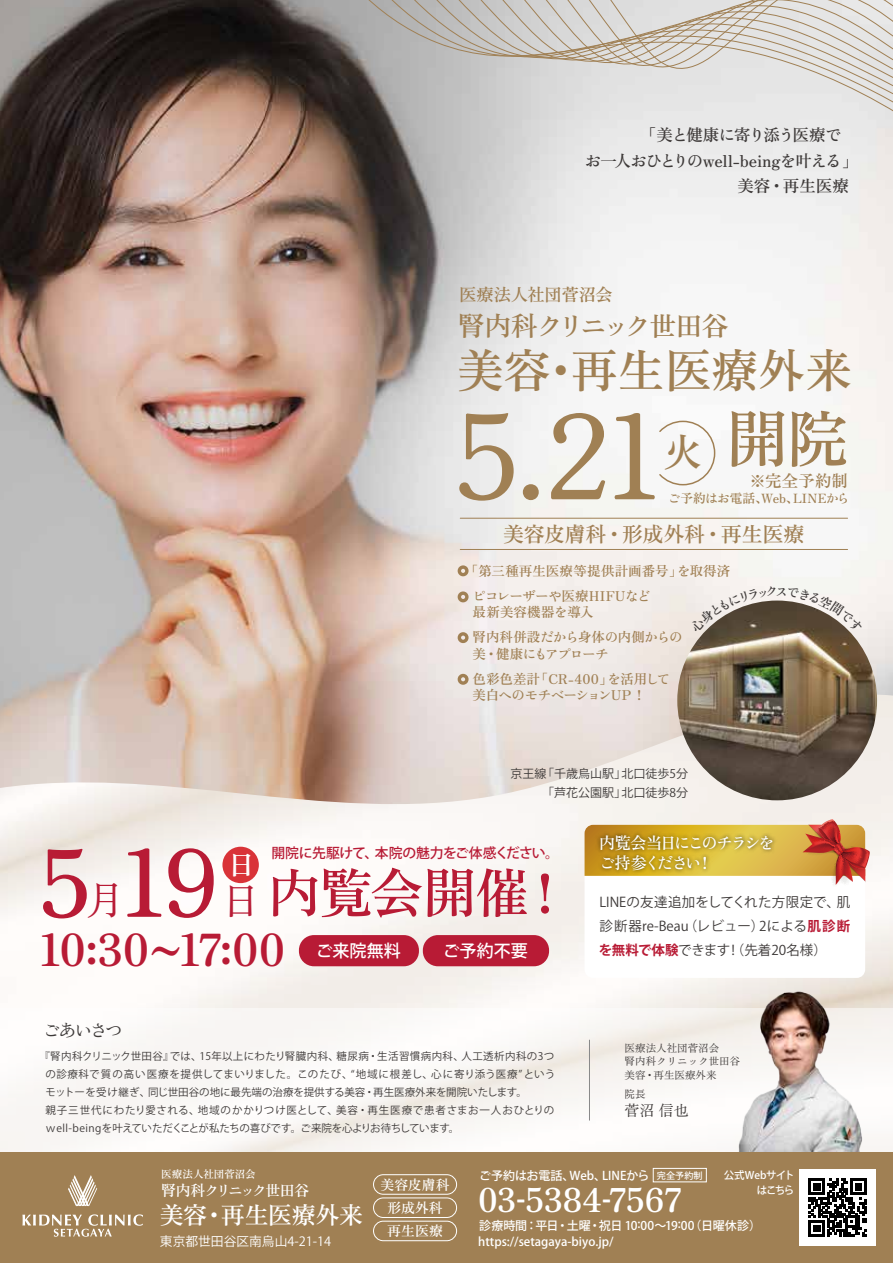
<style>
.page{position:relative;width:893px;height:1263px;background:#fff}
.page>*{position:absolute;margin:0;border:0;box-sizing:border-box;transform-origin:0 0}
.t1{font:116.85px "Zen Old Mincho";color:#a08054}
.t2{font:700 92.7px "Zen Old Mincho";color:#b81b35}
.t3{font:700 53.55px "Zen Old Mincho";letter-spacing:-.025em;color:#b81b35}
.t4{font:700 46.8px "Zen Old Mincho";color:#a08054}
.t5{font:900 44.4px "Zen Old Mincho";letter-spacing:-.03em;color:#b81b35}
.t6{font:700 39.6px "Zen Old Mincho";color:#a08054}
.t7{font:39.15px "Zen Old Mincho";color:#b81b35}
.t8{font:900 33px "Zen Old Mincho";letter-spacing:-.005em;color:#fff}
.t9{font:700 27.75px "Zen Old Mincho";color:#fff}
.t10{font:700 27.15px "Zen Old Mincho";letter-spacing:-.065em;color:#a08054}
.t11{font:700 24px "Zen Old Mincho";letter-spacing:-.015em;color:#fff}
.t12{font:700 21px "Zen Old Mincho";letter-spacing:-.015em;color:#a08054}
.t13{font:18px "Zen Old Mincho";letter-spacing:-.13em;color:#3e3a39}
.t14{font:700 17.25px "Zen Old Mincho";letter-spacing:-.01em;color:#a08054}
.t15{font:500 17.1px "Koz Go Pro";color:#fff}
.t16{font:700 16.5px "Zen Old Mincho";letter-spacing:-.045em;color:#3e3a39}
.t17{font:700 16.5px/19.8px "Zen Old Mincho";letter-spacing:-.125em;color:#fff}
.t18{font:700 16.5px "Zen Old Mincho";letter-spacing:-.085em;color:#3e3a39}
.t19{font:700 16.5px "Zen Old Mincho";letter-spacing:.01em;color:#a08054}
.t20{font:700 15px "Zen Old Mincho";letter-spacing:-.075em;color:#fff}
.t21{font:15px "Zen Old Mincho";color:#3e3a39}
.t22{font:500 13.8px "Koz Go Pro";letter-spacing:-.02em;color:#b81b35}
.t23{font:700 13.8px/23.1px "Zen Old Mincho";color:#fff;text-align:center}
.t24{font:700 13.5px/16.2px "Zen Old Mincho";letter-spacing:-.02em;color:#a08054}
.t25{font:13.5px/24px "Koz Go Pro";color:#3e3a39}
.t26{font:700 13.5px/16.2px "Zen Old Mincho";letter-spacing:-.04em;color:#a08054}
.t27{font:700 13.5px "Zen Old Mincho";letter-spacing:.01em;color:#a08054}
.t28{font:700 13.5px "Koz Go Pro";letter-spacing:-.01em;color:#b81b35}
.t29{font:700 12.75px "Zen Old Mincho";letter-spacing:-.015em;color:#a08054}
.t30{font:12.75px "Koz Go Pro";color:#fff}
.t31{font:500 12px/15.9px "Koz Go Pro";color:#fff}
.t32{font:12px "Koz Go Pro";color:#3e3a39}
.t33{font:10.5px/18px "Koz Go Pro";letter-spacing:.01em;color:#3e3a39}
.t34{font:10.5px/13.5px "Zen Old Mincho";color:#3e3a39}
.t35{font:10.5px "Koz Go Pro";letter-spacing:.04em;color:#3e3a39}
.t36{font:10.5px "Koz Go Pro";letter-spacing:.085em;color:#3e3a39}
.t37{font:10.5px "Koz Go Pro";letter-spacing:-.035em;color:#3e3a39}
.t38{font:10.5px "Koz Go Pro";letter-spacing:.065em;color:#3e3a39}
.t39{font:500 10.5px/15px "Koz Go Pro";letter-spacing:-.05em;color:#fff;text-align:right}
.t40{font:10.5px "Koz Go Pro";letter-spacing:.035em;color:#3e3a39}
.t41{font:700 10.5px "Zen Old Mincho";color:#fff}
.t42{font:500 9.15px "Koz Go Pro";color:#fff}
.s1{font-weight:700;color:#b81b35}
.s2{font-weight:400;color:#3e3a39}
</style>
<div class="page">
<img style="left:0;top:811px;width:893px;height:197px">
<svg style="left:0;top:1008px;width:893px;height:144px;fill:#f9f7f5"></svg>
<img style="left:724px;top:981px;width:148px;height:171px">
<div style="left:0;top:1152px;width:893px;height:111px;background:#a08054"></div>
<img style="left:0;top:0;width:893px;height:811px">
<div style="left:584px;top:825px;width:281px;height:153px;background:#fff;border-radius:9px"></div>
<svg style="left:22px;top:1214px;width:121px;height:23px"></svg>
<svg style="left:68px;top:1175px;width:29px;height:31px"></svg>
<div style="left:299px;top:935px;width:120px;height:31px;background:#b81b35;border-radius:15px"></div>
<div style="left:423px;top:935px;width:126px;height:31px;background:#b81b35;border-radius:15px"></div>
<div style="left:222px;top:847px;width:37px;height:36px;background:#d93338;border-radius:50%"></div>
<div style="left:373px;top:1174px;width:84px;height:20px;border:1px solid #fff;border-radius:10px"></div>
<div style="left:373px;top:1197px;width:84px;height:21px;border:1px solid #fff;border-radius:10px"></div>
<div style="left:373px;top:1221px;width:84px;height:20px;border:1px solid #fff;border-radius:10px"></div>
<div style="left:799px;top:1169px;width:77px;height:77px;background:#fff"></div>
<svg style="left:809px;top:1179px;width:58px;height:58px"></svg>
<div style="left:653px;top:1168px;width:54px;height:14px;border:1px solid #fff"></div>
<hr style="left:589px;top:1040px;width:1px;height:80px;background:#898989">
<img style="left:677px;top:600px;width:200px;height:200px;border-radius:100px">
<svg style="left:306px;top:0;width:587px;height:143px;background:#aaa5a2"></svg>
<svg style="left:314px;top:0;width:579px;height:137px;background:#aba7a5"></svg>
<svg style="left:322px;top:0;width:571px;height:131px;background:#acaaa8"></svg>
<svg style="left:330px;top:0;width:563px;height:125px;background:#afadad"></svg>
<svg style="left:338px;top:0;width:555px;height:119px;background:#b4b2b1"></svg>
<svg style="left:346px;top:0;width:547px;height:113px;background:#b9b8b7"></svg>
<svg style="left:354px;top:0;width:539px;height:107px;background:#a7a5a4"></svg>
<svg style="left:394px;top:0;width:499px;height:104px;background:#d3d0cc"></svg>
<svg style="left:658px;top:420px;width:58px;height:66px"></svg>
<hr style="left:460px;top:518px;width:388px;height:1px;background:#a08054">
<hr style="left:460px;top:549px;width:388px;height:1px;background:#a08054">
<svg style="left:584px;top:819px;width:286px;height:69px"></svg>
<div style="left:458px;top:591px;width:11px;height:11px;border:3px solid #a08054;border-radius:50%"></div>
<div style="left:458px;top:632px;width:11px;height:11px;border:3px solid #a08054;border-radius:50%"></div>
<div style="left:458px;top:674px;width:11px;height:11px;border:3px solid #a08054;border-radius:50%"></div>
<div style="left:458px;top:565px;width:11px;height:11px;border:3px solid #a08054;border-radius:50%"></div>
<svg style="left:689px;top:586px;width:175px;height:47px"></svg>
<h3 class="t18" style="left:640px;top:125px;width:203px">「美と健康に寄り添う医療で</h3>
<h3 class="t16" style="left:585px;top:151px;width:275px">お一人おひとりのwell-beingを叶える「</h3>
<h3 class="t16" style="left:738px;top:176px;width:113px">美容・再生医療</h3>
<h3 class="t14" style="left:459px;top:284px;width:155px">医療法人社団菅沼会</h3>
<h3 class="t10" style="left:458px;top:310px;width:273px">腎内科クリニック世田谷</h3>
<h3 class="t4" style="left:457px;top:343px;width:397px">美容再生医療外来</h3>
<h3 class="t4" style="left:537px;top:343px;width:48px">・</h3>
<h1 class="t1" style="left:453px;top:386px;width:396px">5.21 <sup>開院</sup></h1>
<h3 class="t6" style="left:663px;top:429px;width:41px">火</h3>
<h3 class="t19" style="left:749px;top:471px;width:100px">※完全予約制</h3>
<p class="t29" style="left:793px;top:491px;width:58px">LINEから</p>
<p class="t29" style="left:668px;top:491px;width:102px">ご予約はお電話、</p>
<p class="t29" style="left:761px;top:491px;width:39px">Web、</p>
<h3 class="t12" style="left:503px;top:521px;width:303px">美容皮膚科・形成外科・再生医療</h3>
<p class="t27" style="left:465px;top:563px;width:219px">「第三種再生医療等提供計画番号」</p>
<p class="t24" style="left:677px;top:563px;width:55px">を取得済</p>
<p class="t24" style="left:473px;top:588px;width:179px">ピコレーザーや医療HIFUなど最新美容機器を導入</p>
<p class="t26" style="left:473px;top:630px;width:211px">腎内科併設だから身体の内側からの美・健康にもアプローチ</p>
<p class="t24" style="left:607px;top:671px;width:64px">を活用して</p>
<p class="t24" style="left:473px;top:671px;width:175px">色彩色差計<br>美白へのモチベーションUP!</p>
<p class="t24" style="left:535px;top:671px;width:79px">「CR-400」</p>
<p class="t32" style="left:542px;top:765px;width:85px">「千歳烏山駅」</p>
<p class="t32" style="left:622px;top:765px;width:68px">北口徒歩分5</p>
<p class="t32" style="left:511px;top:765px;width:37px">京王線</p>
<p class="t32" style="left:542px;top:785px;width:85px">「芦花公園駅」</p>
<p class="t32" style="left:622px;top:785px;width:68px">北口徒歩分8</p>
<h3 class="t22" style="left:375px;top:844px;width:186px">本院の魅力をご体感ください。</h3>
<h3 class="t22" style="left:271px;top:844px;width:108px">開院に先駆けて、</h3>
<h2 class="t2" style="left:39px;top:827px;width:182px">5 19</h2>
<h3 class="t9" style="left:227px;top:847px;width:29px">日</h3>
<h3 class="t3" style="left:268px;top:861px;width:263px">内覧会開催</h3>
<h3 class="t15" style="left:443px;top:940px;width:87px">ご予約不要</h3>
<h3 class="t3" style="left:518px;top:861px;width:55px">!</h3>
<h3 class="t7" style="left:86px;top:877px;width:41px">月</h3>
<h3 class="t7" style="left:221px;top:877px;width:41px">日</h3>
<h3 class="t5" style="left:40px;top:923px;width:247px">10:30~17:00</h3>
<h3 class="t15" style="left:316px;top:940px;width:87px">ご来院無料</h3>
<h3 class="t13" style="left:43px;top:1020px;width:82px">ごあいさつ</h3>
<p class="t33" style="left:199px;top:1047px;width:141px">15年以上にわたり腎臓内科、</p>
<p class="t37" style="left:40px;top:1049px;width:136px">『腎内科クリニック世田谷』</p>
<p class="t35" style="left:336px;top:1049px;width:129px">糖尿病・生活習慣病内科、</p>
<p class="t35" style="left:461px;top:1049px;width:94px">人工透析内科のつ3</p>
<p class="t33" style="left:170px;top:1047px;width:34px">では、</p>
<p class="t33" style="left:148px;top:1065px;width:380px;text-indent:-103px">の診療科で質の高い医療を提供してまいりました。このたび、“地域に根差し、<br>同じ世田谷の地に最先端の治療を提供する美容・再生医療外来を開院いたします。</p>
<p class="t33" style="left:431px;top:1065px;width:125px">心に寄り添う医療” という</p>
<p class="t40" style="left:45px;top:1085px;width:106px">モットーを受け継ぎ、</p>
<p class="t38" style="left:198px;top:1103px;width:141px">地域のかかりつけ医として、</p>
<p class="t33" style="left:45px;top:1101px;width:415px">親子三世代にわたり愛される、<br>ｗell-beingを叶えていただくことが私たちの喜びです。ご来院を心よりお待ちしています。</p>
<p class="t36" style="left:336px;top:1103px;width:220px">美容・再生医療で患者さまお一人おひとりの</p>
<h3 class="t17" style="left:697px;top:833px;width:79px;text-indent:-97px">内覧会当日にこのチラシを!</h3>
<h3 class="t17" style="left:599px;top:853px;width:104px">ご持参ください</h3>
<p class="t25" style="left:759px;top:890px;width:92px;text-indent:-160px">LINEの友達追加をしてくれた方限定で、<br>2による<span class="s1">肌診断</span></p>
<p class="t25" style="left:837px;top:890px;width:15px">肌</p>
<p class="t25" style="left:684px;top:914px;width:82px">（レビュー）</p>
<p class="t25" style="left:599px;top:914px;width:91px">診断器re-Beau</p>
<p class="t28" style="left:599px;top:941px;width:133px">を無料で体験<span class="s2">できます</span></p>
<p class="t25" style="left:726px;top:938px;width:102px">！（先着20名様(</p>
<p class="t34" style="left:625px;top:1042px;width:117px">医療法人社団菅沼会<br>腎内科クリニック世田谷美容・再生医療外来</p>
<p class="t34" style="left:625px;top:1088px;width:22px">院長</p>
<h3 class="t21" style="left:625px;top:1102px;width:66px">菅沼信也</h3>
<p class="t41" style="left:161px;top:1168px;width:96px">医療法人社団菅沼会</p>
<h3 class="t20" style="left:161px;top:1182px;width:150px">腎内科クリニック世田谷</h3>
<h3 class="t11" style="left:221px;top:1200px;width:144px">再生医療外来</h3>
<h3 class="t11" style="left:160px;top:1200px;width:49px">美容</h3>
<p class="t30" style="left:160px;top:1233px;width:173px">東京都世田谷区南烏山4-21-14</p>
<h3 class="t11" style="left:202px;top:1200px;width:25px">・</h3>
<p class="t31" style="left:479px;top:1168px;width:97px">ご予約はお電話、</p>
<p class="t31" style="left:602px;top:1168px;width:49px">LINEから</p>
<h3 class="t23" style="left:381px;top:1173px;width:70px">美容皮膚科形成外科再生医療</h3>
<p class="t39" style="left:724px;top:1168px;width:72px">公式Webサイトはこちら</p>
<p class="t31" style="left:569px;top:1168px;width:38px">Web、</p>
<p class="t42" style="left:657px;top:1169px;width:47px">完全予約制</p>
<h3 class="t8" style="left:478px;top:1180px;width:205px">03-5384-7567</h3>
<p class="t31" style="left:478px;top:1218px;width:137px">診療時間https://setagaya-biyo j p. /</p>
<p class="t31" style="left:599px;top:1218px;width:97px">祝日 10:00～19:00</p>
<p class="t31" style="left:690px;top:1218px;width:73px">（日曜休診(</p>
<p class="t31" style="left:567px;top:1218px;width:25px">土曜</p>
<p class="t31" style="left:535px;top:1218px;width:25px">平日</p>
<p class="t31" style="left:525px;top:1218px;width:13px">：</p>
<p class="t31" style="left:557px;top:1218px;width:13px">・</p>
<p class="t31" style="left:589px;top:1218px;width:13px">・</p>
</div>
